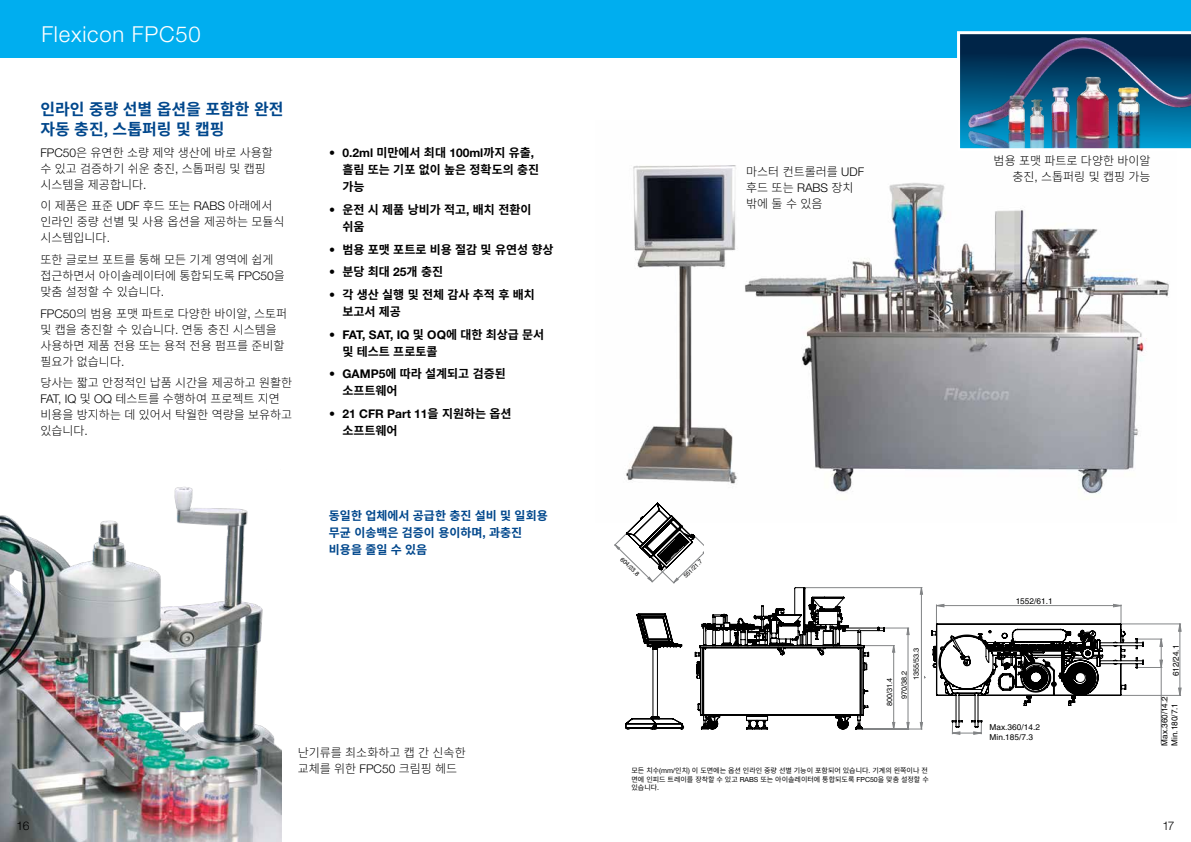
<style>
.page{position:relative;width:1191px;height:842px;background:#fff}
.page>*{position:absolute;margin:0;border:0;box-sizing:border-box;transform-origin:0 0}
.t1{font:300 22px "Helvetica Neue LT Std";letter-spacing:.035em;color:#fff}
.t2{font:700 16px/20px "Noto Sans CJ Kkr";color:#00478c}
.t3{font:300 12px/16px "Noto Sans CJ Kkr";color:#000}
.t4{font:700 12px/17px "Noto Sans CJ Kkr";color:#000}
.t5{font:700 12px/17px "Noto Sans CJ Kkr";color:#00478c}
.t6{font:700 12px "Helvetica Neue LT Std";color:#000}
.t7{font:700 12px "Helvetica Neue LT Std";letter-spacing:-.03em;color:#000}
.t8{font:300 12px "Helvetica Neue LT Std";color:#000}
.t9{font:8.3px/10px "Helvetica";color:#000}
.t10{font:8.2px/9.8px "Helvetica";color:#000}
.t11{font:7.4px "Helvetica";color:#000}
.t12{font:7px/8.4px "Noto Sans CJ Kkr";color:#000}
.t13{font:6.1px "Helvetica";color:#000}
.s1{font-family:"Helvetica Neue LT Std"}
.s2{font-family:"Noto Sans CJ Kkr"}
</style>
<div class="page">
<div style="left:0;top:0;width:1191px;height:58px;background:#00aeef"></div>
<img style="left:626px;top:165px;width:543px;height:338px">
<hr style="left:1190px;top:588px;width:1px;height:155px;background:#bfc1c3">
<hr style="left:613px;top:501px;width:91px;height:1px;background:#bfc1c3">
<hr style="left:1039px;top:501px;width:1px;height:85px;background:#bfc1c3">
<hr style="left:613px;top:501px;width:1px;height:85px;background:#bfc1c3">
<svg style="left:614px;top:503px;width:568px;height:241px"></svg>
<img style="left:957px;top:31px;width:234px;height:118px">
<img style="left:0;top:486px;width:281px;height:356px">
<div style="left:0;top:459px;width:30px;height:54px;background:#fff"></div>
<h1 class="t1" style="left:41px;top:21px;width:161px">Flexicon FPC50</h1>
<h2 class="t2" style="left:40px;top:99px;width:245px">인라인 중량 선별 옵션을 포함한 완전 자동 충진<span class="s1">,</span> 스톱퍼링 및 캡핑</h2>
<p class="t3" style="left:40px;top:144px;width:234px"><span class="s1">FPC50</span>은 유연한 소량 제약 생산에 바로 사용할 수 있고 검증하기 쉬운 충진<span class="s1">,</span> 스톱퍼링 및 캡핑 시스템을 제공합니다<span class="s1">.</span></p>
<p class="t3" style="left:40px;top:198px;width:246px">이 제품은 표준 <span class="s1">UDF</span> 후드 또는 <span class="s1">RABS</span> 아래에서 인라인 중량 선별 및 사용 옵션을 제공하는 모듈식 시스템입니다<span class="s1">.</span></p>
<p class="t3" style="left:40px;top:252px;width:246px">또한 글로브 포트를 통해 모든 기계 영역에 쉽게 접근하면서 아이솔레이터에 통합되도록 <span class="s1">FPC50</span>을 맞춤 설정할 수 있습니다<span class="s1">.</span></p>
<p class="t3" style="left:40px;top:305px;width:248px"><span class="s1">FPC50</span>의 범용 포맷 파트로 다양한 바이알<span class="s1">,</span> 스토퍼 및 캡을 충진할 수 있습니다<span class="s1">.</span> 연동 충진 시스템을 사용하면 제품 전용 또는 용적 전용 펌프를 준비할 필요가 없습니다<span class="s1">.</span></p>
<p class="t3" style="left:40px;top:375px;width:253px">당사는 짧고 안정적인 납품 시간을 제공하고 원활한<br><span class="s1">FAT, IQ</span> 및 <span class="s1">OQ</span> 테스트를 수행하여 프로젝트 지연 비용을 방지하는 데 있어서 탁월한 역량을 보유하고 있습니다<span class="s1">.</span></p>
<p class="t6" style="left:329px;top:146px;width:207px">• 0.2ml <span class="s2">미만에서 최대</span> 100ml<span class="s2">까지 유출</span>,</p>
<p class="t4" style="left:342px;top:162px;width:198px">흘림 또는 기포 없이 높은 정확도의 충진 가능</p>
<p class="t4" style="left:342px;top:201px;width:190px;text-indent:-13px"><span class="s1">•</span> 운전 시 제품 낭비가 적고<span class="s1">,</span> 배치 전환이 쉬움</p>
<p class="t4" style="left:329px;top:241px;width:226px"><span class="s1">•</span> 범용 포맷 포트로 비용 절감 및 유연성 향상</p>
<p class="t4" style="left:329px;top:264px;width:115px"><span class="s1">•</span> 분당 최대 <span class="s1">25</span>개 충진</p>
<p class="t4" style="left:342px;top:286px;width:194px;text-indent:-13px"><span class="s1">•</span> 각생산실행및전체감사추적후배치 보고서 제공</p>
<p class="t7" style="left:329px;top:327px;width:217px">• FAT, SAT, IQ <span class="s2">및</span> OQ<span class="s2">에 대한 최상급 문서</span></p>
<p class="t4" style="left:342px;top:343px;width:96px">및 테스트 프로토콜</p>
<p class="t4" style="left:342px;top:366px;width:165px;text-indent:-13px"><span class="s1">• GAMP5</span>에 따라 설계되고 검증된 소프트웨어</p>
<p class="t6" style="left:329px;top:406px;width:184px">• 21 CFR Part 11<span class="s2">을 지원하는 옵션</span></p>
<p class="t4" style="left:342px;top:422px;width:57px">소프트웨어</p>
<p class="t5" style="left:329px;top:508px;width:220px">동일한 업체에서 공급한 충진 설비 및 일회용 무균 이송백은 검증이 용이하며<span class="s1">,</span> 과충진 비용을 줄일 수 있음</p>
<p class="t3" style="left:298px;top:745px;width:169px">난기류를 최소화하고 캡 간 신속한 교체를 위한 <span class="s1">FPC50</span> 크림핑 헤드</p>
<p class="t3" style="left:746px;top:164px;width:119px">마스터 컨트롤러를 <span class="s1">UDF </span>후드 또는 <span class="s1">RABS</span> 장치 밖에둘수있음</p>
<p class="t3" style="left:993px;top:153px;width:158px;text-align:right">범용 포맷 파트로 다양한 바이알 충진<span class="s1">,</span> 스톱퍼링 및 캡핑 가능</p>
<p class="t13" style="left:624px;top:556px;width:25px;rotate:44deg">604/23.8</p>
<p class="t13" style="left:682px;top:574px;width:25px;rotate:-44deg">551/21.7</p>
<p class="t11" style="left:885px;top:706px;width:30px;rotate:-90deg">800/31.4</p>
<p class="t11" style="left:911px;top:680px;width:34px;rotate:-90deg">1355/53.3</p>
<p class="t11" style="left:900px;top:699px;width:30px;rotate:-90deg">970/38.2</p>
<p class="t12" style="left:631px;top:767px;width:299px">모든 치수<span class="s1">(mm/</span>인치<span class="s1">)</span> 이 도면에는 옵션 인라인 중량 선별 기능이 포함되어 있습니다<span class="s1">.</span> 기계의 왼쪽이나 전 면에 인피드 트레이를 장착할 수 있고 <span class="s1">RABS</span> 또는 아이솔레이터에 통합되도록 <span class="s1">FPC50</span>을 맞춤 설정할 수 있습니다<span class="s1">.</span></p>
<p class="t10" style="left:1015px;top:596px;width:38px">1552/61.1</p>
<p class="t10" style="left:989px;top:722px;width:52px">Max.360/14.2<br>Min.185/7.3</p>
<p class="t9" style="left:1171px;top:676px;width:33px;rotate:-90deg">612/24.1</p>
<p class="t9" style="left:1159px;top:746px;width:51px;rotate:-90deg">Max.360/14.2<br>Min.180/7.1</p>
<p class="t8" style="left:16px;top:818px;width:14px">16</p>
<p class="t8" style="left:1162px;top:818px;width:14px">17</p>
</div>
